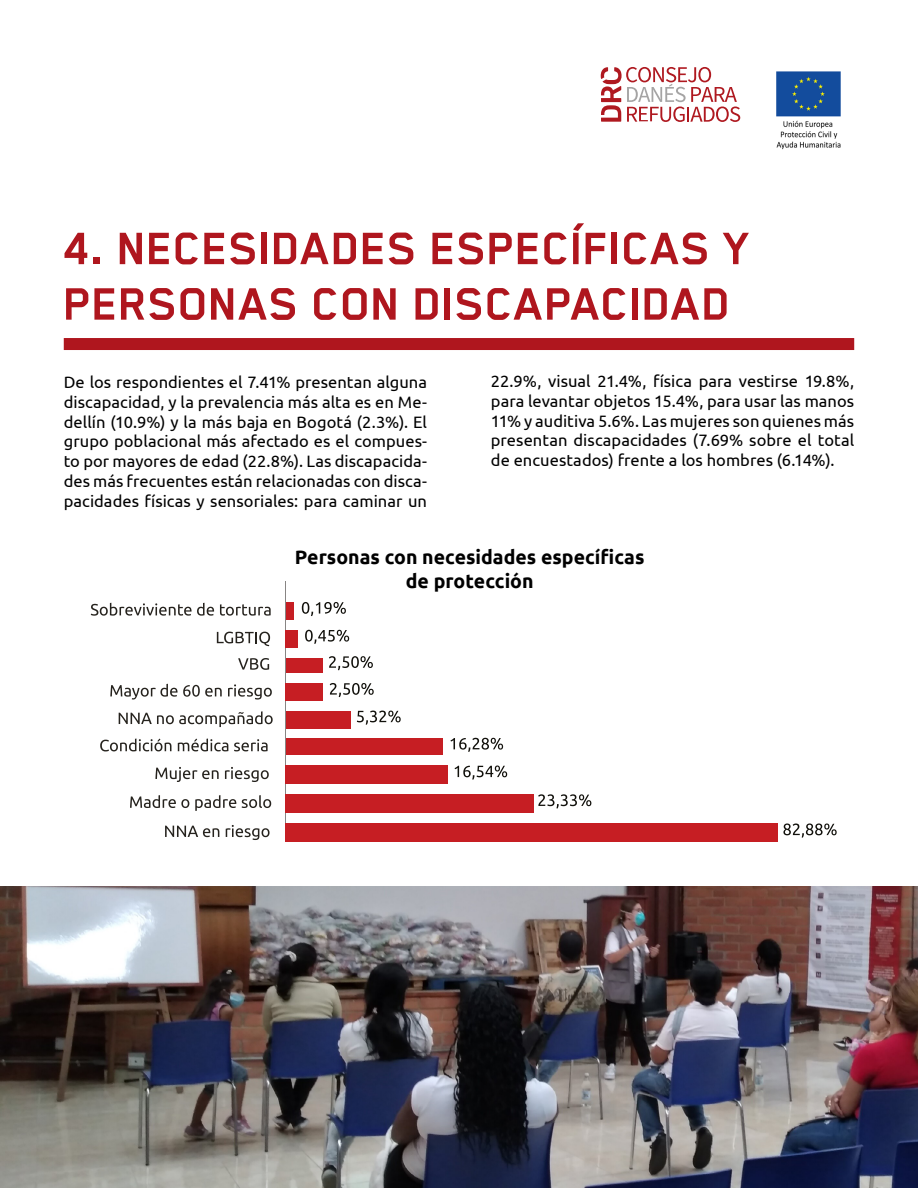
<style>
.page{position:relative;width:918px;height:1188px;background:#fff}
.page>*{position:absolute;margin:0;border:0;box-sizing:border-box;transform-origin:0 0}
.t1{font:700 52.5px/55.5px "Blender Pro";letter-spacing:-.005em;color:#af161e}
.t2{font:700 19.5px/23.4px "Ubuntu";color:#000;text-align:center}
.t3{font:16.5px/19.8px "Ubuntu";letter-spacing:.005em;color:#000;text-align:justify}
</style>
<div class="page">
<img style="left:776px;top:71px;width:65px;height:79px">
<svg style="left:601px;top:67px;width:139px;height:54px"></svg>
<div style="left:64px;top:338px;width:790px;height:12px;background:#af161e"></div>
<img style="left:0;top:887px;width:918px;height:301px">
<svg style="left:91px;top:603px;width:123px;height:13px"></svg>
<svg style="left:220px;top:604px;width:51px;height:12px"></svg>
<hr style="left:285px;top:581px;width:1px;height:261px;background:#888584">
<div style="left:286px;top:739px;width:156px;height:16px;background:#c61e23"></div>
<div style="left:286px;top:766px;width:162px;height:18px;background:#c61e23"></div>
<div style="left:286px;top:824px;width:492px;height:18px;background:#c61e23"></div>
<div style="left:286px;top:711px;width:65px;height:17px;background:#c61e23"></div>
<div style="left:286px;top:630px;width:12px;height:17px;background:#c61e23"></div>
<div style="left:286px;top:603px;width:7px;height:17px;background:#c61e23"></div>
<div style="left:286px;top:684px;width:37px;height:17px;background:#c61e23"></div>
<div style="left:286px;top:658px;width:37px;height:15px;background:#c61e23"></div>
<div style="left:286px;top:794px;width:248px;height:19px;background:#c61e23"></div>
<svg style="left:100px;top:739px;width:71px;height:12px"></svg>
<svg style="left:178px;top:739px;width:50px;height:12px"></svg>
<svg style="left:234px;top:739px;width:34px;height:12px"></svg>
<svg style="left:165px;top:826px;width:54px;height:11px"></svg>
<svg style="left:226px;top:825px;width:44px;height:15px"></svg>
<svg style="left:217px;top:632px;width:53px;height:14px"></svg>
<svg style="left:238px;top:658px;width:31px;height:12px"></svg>
<svg style="left:110px;top:684px;width:112px;height:16px"></svg>
<svg style="left:228px;top:684px;width:44px;height:16px"></svg>
<svg style="left:119px;top:711px;width:154px;height:16px"></svg>
<svg style="left:155px;top:767px;width:64px;height:15px"></svg>
<svg style="left:225px;top:767px;width:44px;height:15px"></svg>
<svg style="left:130px;top:795px;width:59px;height:13px"></svg>
<svg style="left:195px;top:795px;width:41px;height:16px"></svg>
<svg style="left:242px;top:795px;width:29px;height:13px"></svg>
<svg style="left:302px;top:602px;width:44px;height:14px"></svg>
<svg style="left:305px;top:630px;width:44px;height:14px"></svg>
<svg style="left:329px;top:656px;width:44px;height:14px"></svg>
<svg style="left:330px;top:683px;width:44px;height:14px"></svg>
<svg style="left:357px;top:711px;width:44px;height:14px"></svg>
<svg style="left:451px;top:738px;width:52px;height:14px"></svg>
<svg style="left:455px;top:766px;width:52px;height:14px"></svg>
<svg style="left:538px;top:794px;width:53px;height:15px"></svg>
<svg style="left:783px;top:824px;width:54px;height:14px"></svg>
<h1 class="t1" style="left:64px;top:220px;width:689px">4. NECESIDADES ESPECÍFICAS Y<br>PERSONAS CON DISCAPACIDAD</h1>
<p class="t3" style="left:64px;top:372px;width:365px">De los respondientes el 7.41% presentan alguna discapacidad, y la prevalencia más alta es en Me&shy;dellín (10.9%) y la más baja en Bogotá (2.3%). El grupo poblacional más afectado es el compues&shy;to por mayores de edad (22.8%). Las discapacida&shy;des más frecuentes están relacionadas con disca&shy;pacidades físicas y sensoriales: para caminar un</p>
<p class="t3" style="left:491px;top:371px;width:365px">22.9%, visual 21.4%, física para vestirse 19.8%, para levantar objetos 15.4%, para usar las manos 11% y auditiva 5.6%. Las mujeres son quienes más presentan discapacidades (7.69% sobre el total de encuestados) frente a los hombres (6.14%).</p>
<p class="t2" style="left:295px;top:545px;width:351px">Personas con necesidades específicas de protección</p>
</div>
